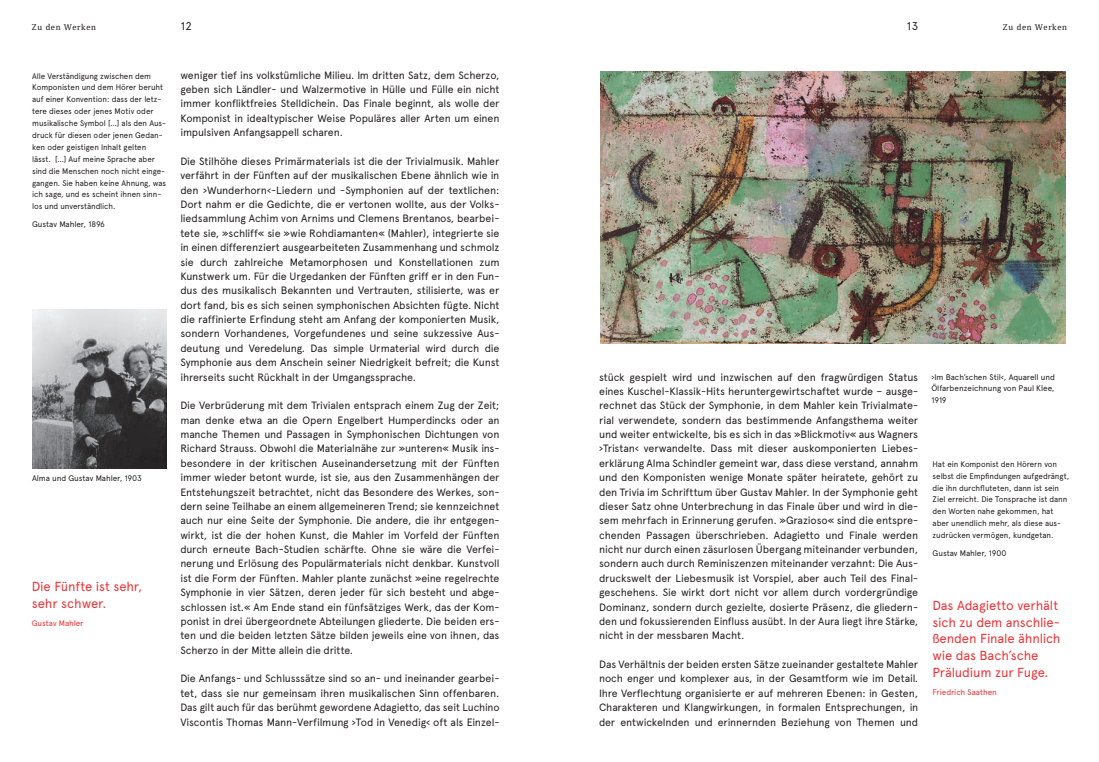
<style>
.page{position:relative;width:1099px;height:762px;background:#fff}
.page>*{position:absolute;margin:0;border:0;box-sizing:border-box;transform-origin:0 0}
.t1{font:13.12px/16.9px "Apercu";letter-spacing:-.01em;color:#ee3337}
.t2{font:11.25px "Apercu Pro";color:#231f20}
.t3{font:10.62px/14.4px "Apercu";letter-spacing:-.015em;color:#231f20;text-align:justify}
.t4{font:500 8.75px "Foundry Form Serif OT2";letter-spacing:.075em;color:#231f20}
.t5{font:8.12px/11.9px "Apercu";letter-spacing:-.01em;color:#231f20}
.t6{font:8.12px "Apercu";letter-spacing:-.01em;color:#ee3337}
</style>
<div class="page">
<img style="left:32px;top:310px;width:134px;height:158px">
<img style="left:600px;top:72px;width:465px;height:272px">
<p class="t2" style="left:181px;top:18px;width:13px">12</p>
<p class="t4" style="left:32px;top:21px;width:66px">Zu den Werken</p>
<p class="t2" style="left:907px;top:17px;width:13px">13</p>
<p class="t4" style="left:1002px;top:21px;width:66px">Zu den Werken</p>
<p class="t5" style="left:32px;top:70px;width:136px">Alle Verständigung zwischen dem Komponisten und dem Hörer beruht auf einer Konvention: dass der letz&shy;tere dieses oder jenes Motiv oder musikalische Symbol […] als den Aus&shy;druck für diesen oder jenen Gedan&shy;ken oder geistigen Inhalt gelten lässt. […] Auf meine Sprache aber sind die Menschen noch nicht einge&shy;gangen. Sie haben keine Ahnung, was ich sage, und es scheint ihnen sinn&shy;los und unverständlich.</p>
<p class="t5" style="left:32px;top:218px;width:74px">Gustav Mahler, 1896</p>
<p class="t5" style="left:32px;top:472px;width:111px">Alma und Gustav Mahler, 1903</p>
<p class="t1" style="left:32px;top:578px;width:112px">Die Fünfte ist sehr, sehr schwer.</p>
<p class="t6" style="left:32px;top:618px;width:53px">Gustav Mahler</p>
<p class="t3" style="left:180px;top:68px;width:320px">weniger tief ins volkstümliche Milieu. Im dritten Satz, dem Scherzo, geben sich Ländler- und Walzermotive in Hülle und Fülle ein nicht immer konfliktfreies Stelldichein. Das Finale beginnt, als wolle der Komponist in idealtypischer Weise Populäres aller Arten um einen impulsiven Anfangsappell scharen.</p>
<p class="t3" style="left:180px;top:154px;width:320px">Die Stilhöhe dieses Primärmaterials ist die der Trivialmusik. Mahler verfährt in der Fünften auf der musikalischen Ebene ähnlich wie in den ›Wunderhorn‹-Liedern und -Symphonien auf der textlichen:<br>Dort nahm er die Gedichte, die er vertonen wollte, aus der Volks&shy;liedsammlung Achim von Arnims und Clemens Brentanos, bearbei&shy;tete sie, »schliff« sie »wie Rohdiamanten« (Mahler), integrierte sie in einen differenziert ausgearbeiteten Zusammenhang und schmolz sie durch zahlreiche Metamorphosen und Konstellationen zum Kunstwerk um. Für die Urgedanken der Fünften griff er in den Fun&shy;dus des musikalisch Bekannten und Vertrauten, stilisierte, was er dort fand, bis es sich seinen symphonischen Absichten fügte. Nicht die raffinierte Erfindung steht am Anfang der komponierten Musik, sondern Vorhandenes, Vorgefundenes und seine sukzessive Aus&shy;deutung und Veredelung. Das simple Urmaterial wird durch die Symphonie aus dem Anschein seiner Niedrigkeit befreit; die Kunst ihrerseits sucht Rückhalt in der Umgangssprache.</p>
<p class="t3" style="left:180px;top:398px;width:320px">Die Verbrüderung mit dem Trivialen entsprach einem Zug der Zeit; man denke etwa an die Opern Engelbert Humperdincks oder an manche Themen und Passagen in Symphonischen Dichtungen von Richard Strauss. Obwohl die Materialnähe zur »unteren« Musik ins&shy;besondere in der kritischen Auseinandersetzung mit der Fünften immer wieder betont wurde, ist sie, aus den Zusammenhängen der Entstehungszeit betrachtet, nicht das Besondere des Werkes, son&shy;dern seine Teilhabe an einem allgemeineren Trend; sie kennzeichnet auch nur eine Seite der Symphonie. Die andere, die ihr entgegen&shy;wirkt, ist die der hohen Kunst, die Mahler im Vorfeld der Fünften durch erneute Bach-Studien schärfte. Ohne sie wäre die Verfei&shy;nerung und Erlösung des Populärmaterials nicht denkbar. Kunstvoll ist die Form der Fünften. Mahler plante zunächst »eine regelrechte Symphonie in vier Sätzen, deren jeder für sich besteht und abge&shy;schlossen ist.« Am Ende stand ein fünfsätziges Werk, das der Kom&shy;ponist in drei übergeordnete Abteilungen gliederte. Die beiden ers&shy;ten und die beiden letzten Sätze bilden jeweils eine von ihnen, das Scherzo in der Mitte allein die dritte.</p>
<p class="t3" style="left:180px;top:671px;width:320px">Die Anfangs- und Schlusssätze sind so an- und ineinander gearbei&shy;tet, dass sie nur gemeinsam ihren musikalischen Sinn offenbaren.<br>Das gilt auch für das berühmt gewordene Adagietto, das seit Luchino Viscontis Thomas Mann-Verfilmung ›Tod in Venedig‹ oft als Einzel-</p>
<p class="t3" style="left:599px;top:369px;width:320px">stück gespielt wird und inzwischen auf den fragwürdigen Status eines Kuschel-Klassik-Hits heruntergewirtschaftet wurde – ausge&shy;rechnet das Stück der Symphonie, in dem Mahler kein Trivialmate&shy;rial verwendete, sondern das bestimmende Anfangsthema weiter und weiter entwickelte, bis es sich in das »Blickmotiv« aus Wagners ›Tristan‹ verwandelte. Dass mit dieser auskomponierten Liebes&shy;erklärung Alma Schindler gemeint war, dass diese verstand, annahm und den Komponisten wenige Monate später heiratete, gehört zu den Trivia im Schrifttum über Gustav Mahler. In der Symphonie geht dieser Satz ohne Unterbrechung in das Finale über und wird in die&shy;sem mehrfach in Erinnerung gerufen. »Grazioso« sind die entspre&shy;chenden Passagen überschrieben. Adagietto und Finale werden nicht nur durch einen zäsurlosen Übergang miteinander verbunden, sondern auch durch Reminiszenzen miteinander verzahnt: Die Aus&shy;druckswelt der Liebesmusik ist Vorspiel, aber auch Teil des Final&shy;geschehens. Sie wirkt dort nicht vor allem durch vordergründige Dominanz, sondern durch gezielte, dosierte Präsenz, die gliedern&shy;den und fokussierenden Einfluss ausübt. In der Aura liegt ihre Stärke, nicht in der messbaren Macht.</p>
<p class="t3" style="left:599px;top:657px;width:320px">Das Verhältnis der beiden ersten Sätze zueinander gestaltete Mahler noch enger und komplexer aus, in der Gesamtform wie im Detail.<br>Ihre Verflechtung organisierte er auf mehreren Ebenen: in Gesten, Charakteren und Klangwirkungen, in formalen Entsprechungen, in der entwickelnden und erinnernden Beziehung von Themen und</p>
<p class="t5" style="left:931px;top:372px;width:125px;line-height:11.2px;text-align:justify">›Im Bach’schen Stil‹, Aquarell und Ölfarbenzeichnung von Paul Klee, 1919</p>
<p class="t5" style="left:932px;top:458px;width:138px">Hat ein Komponist den Hörern von selbst die Empfindungen aufgedrängt, die ihn durchfluteten, dann ist sein Ziel erreicht. Die Tonsprache ist dann den Worten nahe gekommen, hat aber unendlich mehr, als diese aus&shy;zudrücken vermögen, kundgetan.</p>
<p class="t5" style="left:932px;top:547px;width:75px">Gustav Mahler, 1900</p>
<p class="t1" style="left:932px;top:596px;width:130px">Das Adagietto verhält sich zu dem anschlie&shy;ßenden Finale ähnlich wie das Bach’sche<br>Präludium zur Fuge.</p>
<p class="t6" style="left:932px;top:687px;width:66px">Friedrich Saathen</p>
</div>
